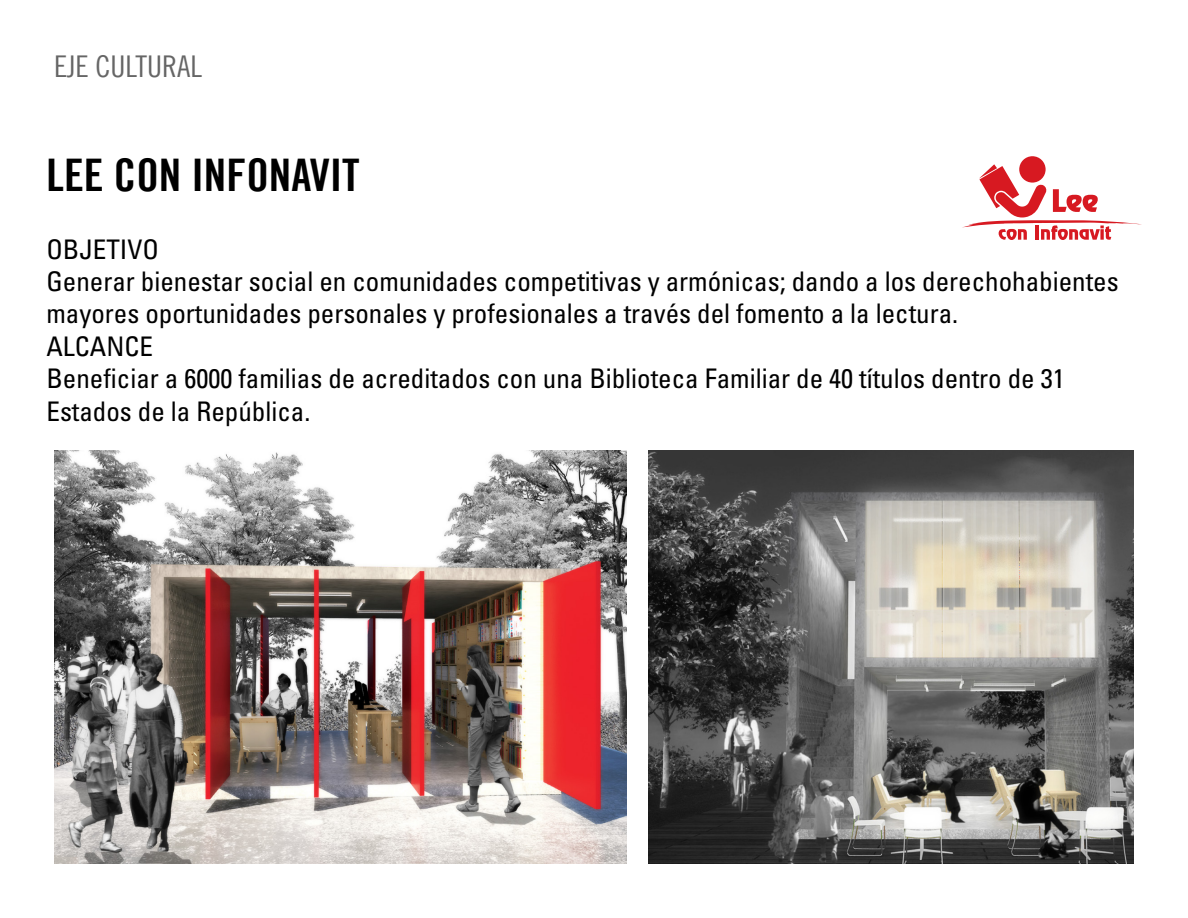
<style>
.page{position:relative;width:1188px;height:918px;background:#fff}
.page>*{position:absolute;margin:0;border:0;box-sizing:border-box;transform-origin:0 0}
.t1{font:45px "Trade Gothic LT Bold Cond Twenty";color:#000}
.t2{font:30px "Trade Gothic LT Cond Eighteen";color:#666}
.t3{font:condensed 27px/32.4px "Univers";color:#000}
</style>
<div class="page">
<img style="left:54px;top:450px;width:573px;height:414px">
<img style="left:648px;top:450px;width:486px;height:414px">
<div style="left:1019px;top:156px;width:27px;height:27px;background:#d71921;border-radius:50%"></div>
<svg style="left:962px;top:164px;width:180px;height:76px"></svg>
<p class="t2" style="left:54px;top:49px;width:150px">EJE CULTURAL</p>
<p class="t1" style="left:46px;top:148px;width:315px">LEE CON INFONAVIT</p>
<p class="t3" style="left:46px;top:232px;width:114px">OBJETIVO</p>
<p class="t3" style="left:46px;top:265px;width:1074px">Generar bienestar social en comunidades competitivas y armónicas; dando a los derechohabientes mayores oportunidades personales y profesionales a través del fomento a la lectura.</p>
<p class="t3" style="left:46px;top:330px;width:108px">ALCANCE</p>
<p class="t3" style="left:46px;top:362px;width:1020px">Beneficiar a 6000 familias de acreditados con una Biblioteca Familiar de 40 títulos dentro de 31</p>
<p class="t3" style="left:46px;top:394px;width:265px">Estados de la República.</p>
</div>
